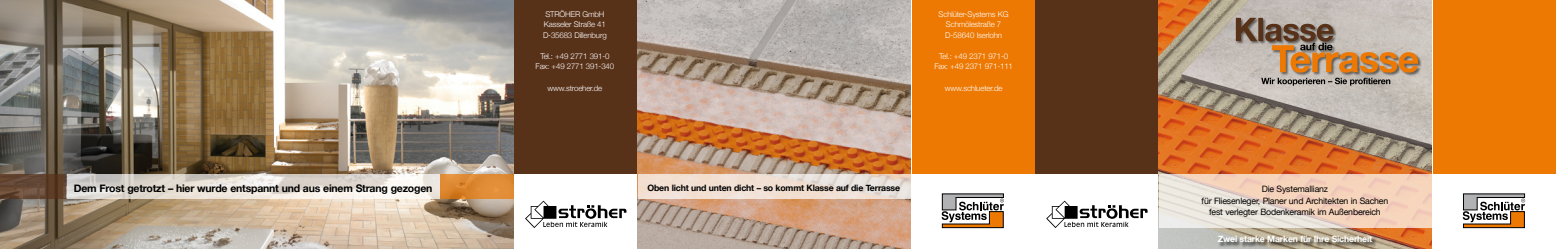
<style>
.page{position:relative;width:1556px;height:249px;background:#fff}
.page>*{position:absolute;margin:0;border:0;box-sizing:border-box;transform-origin:0 0}
.t1{font:700 10.5px "Helvetica Neue";letter-spacing:-.02em;color:#000}
.t2{font:8.75px/11.4px "Helvetica Neue";letter-spacing:-.02em;color:#000;text-align:center}
.t3{font:700 8.75px "Helvetica Neue";letter-spacing:-.02em;color:#000}
.t4{font:700 8.75px "Helvetica Neue";letter-spacing:-.02em;color:#fff}
.t5{font:300 7.88px/10.5px "Helvetica Neue";letter-spacing:-.02em;color:#fff;text-align:center}
</style>
<div class="page">
<img style="left:0;top:0;width:513px;height:248px">
<div style="left:1432px;top:0;width:123px;height:174px;background:#ed7802"></div>
<img style="left:1158px;top:0;width:273px;height:248px">
<div style="left:1034px;top:0;width:123px;height:174px;background:#583119"></div>
<svg style="left:1046px;top:200px;width:101px;height:27px"></svg>
<svg style="left:1462px;top:193px;width:62px;height:34px"></svg>
<svg style="left:1158px;top:174px;width:273px;height:53px;background:#efd8c7"></svg>
<div style="left:1235px;top:17px;width:187px;height:60px;background:#000;opacity:.5"></div>
<svg style="left:1235px;top:18px;width:182px;height:67px;background:#b19881"></svg>
<div style="left:912px;top:0;width:122px;height:174px;background:#ed7802"></div>
<img style="left:637px;top:0;width:273px;height:248px">
<div style="left:513px;top:0;width:123px;height:174px;background:#583119"></div>
<svg style="left:525px;top:200px;width:101px;height:27px"></svg>
<svg style="left:941px;top:193px;width:62px;height:34px"></svg>
<svg style="left:637px;top:174px;width:273px;height:24px;background:#eedfd4"></svg>
<svg style="left:440px;top:174px;width:73px;height:24px;background:#dd8832"></svg>
<svg style="left:0;top:174px;width:66px;height:24px;background:#624431"></svg>
<svg style="left:67px;top:174px;width:372px;height:24px"></svg>
<div style="left:1217px;top:234px;width:160px;height:13px;background:#000;opacity:.75"></div>
<h1 class="t1" style="left:74px;top:181px;width:360px">Dem Frost getrotzt – hier wurde entspannt und aus einem Strang gezogen</h1>
<p class="t5" style="left:543px;top:8px;width:65px;text-align:left">STRÖHER GmbH<br>Kasseler Straße 41<br>D-35683 Dillenburg</p>
<p class="t5" style="left:535px;top:50px;width:80px">Tel.: +49 2771 391-0<br>Fax: +49 2771 391-340</p>
<p class="t5" style="left:547px;top:82px;width:56px">www.stroeher.de</p>
<p class="t5" style="left:938px;top:8px;width:72px">Schlüter-Systems KG<br>Schmölestraße 7<br>D-58640 Iserlohn</p>
<p class="t5" style="left:934px;top:50px;width:80px">Tel.: +49 2371 971-0<br>Fax: +49 2371 971-111</p>
<p class="t5" style="left:944px;top:82px;width:59px">www.schlueter.de</p>
<p class="t3" style="left:647px;top:182px;width:254px">Oben licht und unten dicht – so kommt Klasse auf die Terrasse</p>
<p class="t2" style="left:1201px;top:182px;width:188px">Die Systemallianz<br>für Fliesenleger, Planer und Architekten in Sachen fest verlegter Bodenkeramik im Außenbereich</p>
<p class="t4" style="left:1217px;top:233px;width:156px">Zwei starke Marken für Ihre Sicherheit</p>
</div>
